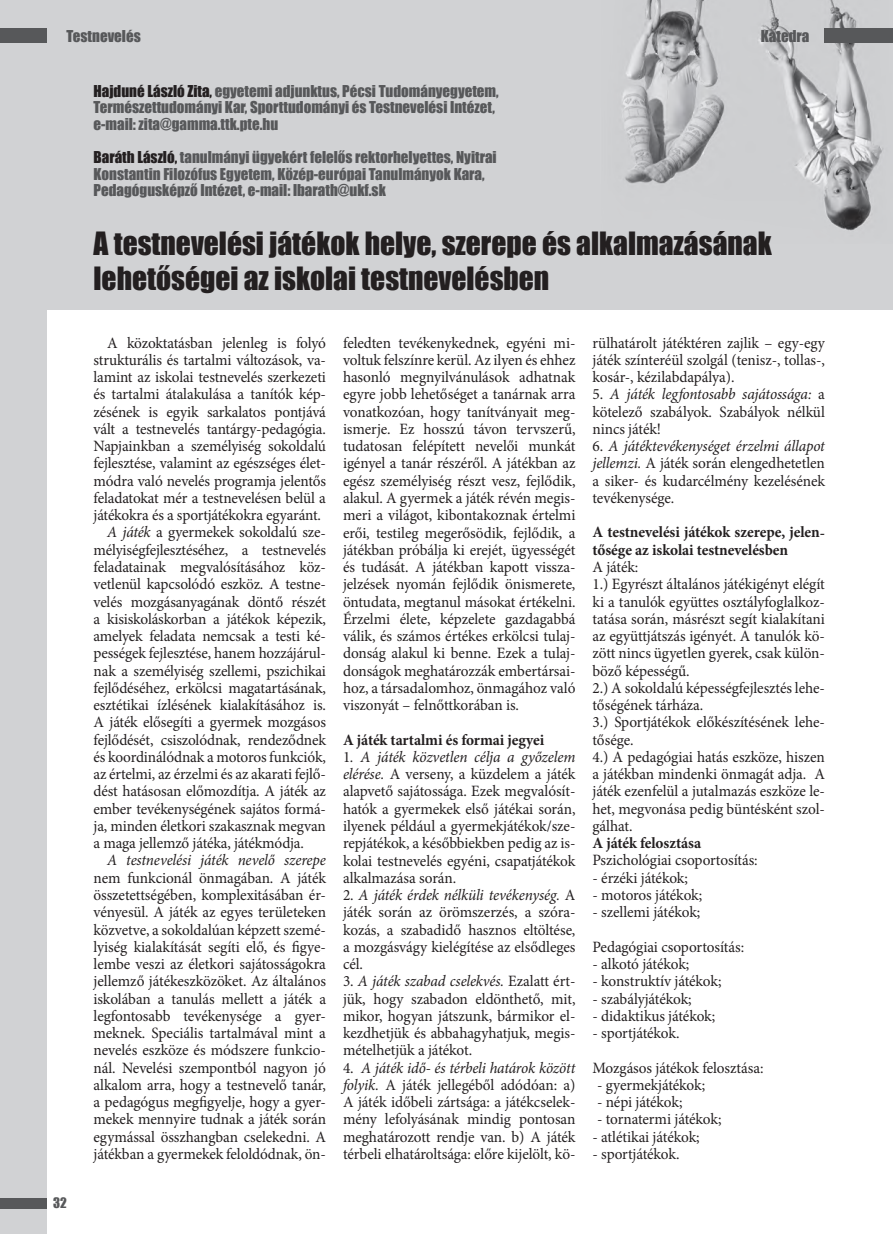
<style>
.page{position:relative;width:893px;height:1234px;background:#fff}
.page>*{position:absolute;margin:0;border:0;box-sizing:border-box;transform-origin:0 0}
.t1{font:29.4px/35.4px "Impact";color:#231f20}
.t2{font:15.75px/17.2px "Minion Pro";letter-spacing:-.01em;color:#231f20;text-align:justify}
.t3{font:700 15.75px/17.2px "Minion Pro";letter-spacing:-.005em;color:#231f20}
.t4{font:italic 15.75px "Minion Pro";letter-spacing:-.015em;color:#231f20}
.t5{font:15px/16.5px "Impact";color:#57585a}
.t6{font:13.35px "Impact";color:#57585a}
.s1{color:#231f20}
.s2{font-style:italic}
</style>
<div class="page">
<div style="left:0;top:0;width:893px;height:309px;background:#d1d2d4"></div>
<img style="left:622px;top:0;width:262px;height:231px">
<div style="left:0;top:290px;width:46px;height:943px;background:#d1d2d4"></div>
<div style="left:825px;top:28px;width:68px;height:15px;background:#57585a"></div>
<div style="left:0;top:28px;width:46px;height:15px;background:#57585a"></div>
<div style="left:0;top:1197px;width:46px;height:11px;background:#57585a"></div>
<p class="t5" style="left:67px;top:28px;width:76px">Testnevelés</p>
<p class="t5" style="left:761px;top:28px;width:50px">Katedra</p>
<p class="t5" style="left:94px;top:82px;width:407px"><span class="s1">Hajduné László Zita,</span> egyetemi adjunktus, Pécsi Tudományegyetem,<br>Természettudományi Kar, Sporttudományi és Testnevelési Intézet, e-mail: zita@gamma.ttk.pte.hu</p>
<p class="t5" style="left:94px;top:148px;width:405px"><span class="s1">Baráth László,</span> tanulmányi ügyekért felelős rektorhelyettes, Nyitrai<br>Konstantin Filozófus Egyetem, Közép-európai Tanulmányok Kara,<br>Pedagógusképző Intézet, e-mail: lbarath@ukf.sk</p>
<h1 class="t1" style="left:94px;top:225px;width:680px">A testnevelési játékok helye, szerepe és alkalmazásának lehetőségei az iskolai testnevelésben</h1>
<p class="t6" style="left:53px;top:1192px;width:15px">32</p>
<p class="t2" style="left:107px;top:334px;width:220px">A közoktatásban jelenleg is folyó</p>
<p class="t2" style="left:94px;top:351px;width:234px">strukturális és tartalmi változások, va-</p>
<p class="t2" style="left:94px;top:368px;width:234px">lamint az iskolai testnevelés szerkezeti</p>
<p class="t2" style="left:94px;top:386px;width:234px">és tartalmi átalakulása a tanítók kép-</p>
<p class="t2" style="left:94px;top:403px;width:234px">zésének is egyik sarkalatos pontjává</p>
<p class="t2" style="left:94px;top:420px;width:234px">vált a testnevelés tantárgy-pedagógia.</p>
<p class="t2" style="left:94px;top:437px;width:234px">Napjainkban a személyiség sokoldalú</p>
<p class="t2" style="left:94px;top:455px;width:234px">fejlesztése, valamint az egészséges élet-</p>
<p class="t2" style="left:94px;top:472px;width:234px">módra való nevelés programja jelentős</p>
<p class="t2" style="left:94px;top:489px;width:234px">feladatokat mér a testnevelésen belül a</p>
<p class="t2" style="left:94px;top:506px;width:229px">játékokra és a sportjátékokra egyaránt.</p>
<p class="t2" style="left:107px;top:524px;width:220px"><span class="s2">A játék</span> a gyermekek sokoldalú sze-</p>
<p class="t2" style="left:94px;top:541px;width:234px">mélyiségfejlesztéséhez, a testnevelés</p>
<p class="t2" style="left:94px;top:558px;width:234px">feladatainak megvalósításához köz-</p>
<p class="t2" style="left:94px;top:575px;width:234px">vetlenül kapcsolódó eszköz. A testne-</p>
<p class="t2" style="left:94px;top:593px;width:234px">velés mozgásanyagának döntő részét</p>
<p class="t2" style="left:94px;top:610px;width:234px">a kisiskoláskorban a játékok képezik,</p>
<p class="t2" style="left:94px;top:627px;width:234px">amelyek feladata nemcsak a testi ké-</p>
<p class="t2" style="left:94px;top:644px;width:234px">pességek fejlesztése, hanem hozzájárul-</p>
<p class="t2" style="left:94px;top:662px;width:234px">nak a személyiség szellemi, pszichikai</p>
<p class="t2" style="left:94px;top:679px;width:234px">fejlődéséhez, erkölcsi magatartásának,</p>
<p class="t2" style="left:94px;top:696px;width:234px">esztétikai ízlésének kialakításához is.</p>
<p class="t2" style="left:94px;top:713px;width:234px">A játék elősegíti a gyermek mozgásos</p>
<p class="t2" style="left:94px;top:731px;width:234px">fejlődését, csiszolódnak, rendeződnek</p>
<p class="t2" style="left:94px;top:748px;width:234px">és koordinálódnak a motoros funkciók,</p>
<p class="t2" style="left:94px;top:765px;width:234px">az értelmi, az érzelmi és az akarati fejlő-</p>
<p class="t2" style="left:94px;top:782px;width:234px">dést hatásosan előmozdítja. A játék az</p>
<p class="t2" style="left:94px;top:800px;width:234px">ember tevékenységének sajátos formá-</p>
<p class="t2" style="left:94px;top:817px;width:234px">ja, minden életkori szakasznak megvan</p>
<p class="t2" style="left:94px;top:834px;width:212px">a maga jellemző játéka, játékmódja.</p>
<p class="t4" style="left:107px;top:849px;width:220px">A testnevelési játék nevelő szerepe</p>
<p class="t2" style="left:94px;top:869px;width:234px">nem funkcionál önmagában. A játék összetettségében, komplexitásában ér&shy;vényesül. A játék az egyes területeken közvetve, a sokoldalúan képzett szemé&shy;lyiség kialakítását segíti elő, és figye&shy;lembe veszi az életkori sajátosságokra jellemző játékeszközöket. Az általános iskolában a tanulás mellett a játék a legfontosabb tevékenysége a gyer&shy;meknek. Speciális tartalmával mint a nevelés eszköze és módszere funkcio&shy;nál. Nevelési szempontból nagyon jó alkalom arra, hogy a testnevelő tanár, a pedagógus megfigyelje, hogy a gyer&shy;mekek mennyire tudnak a játék során egymással összhangban cselekedni. A játékban a gyermekek feloldódnak, ön-</p>
<p class="t2" style="left:343px;top:334px;width:234px">feledten tevékenykednek, egyéni mi&shy;voltuk felszínre kerül. Az ilyen és ehhez hasonló megnyilvánulások adhatnak egyre jobb lehetőséget a tanárnak arra vonatkozóan, hogy tanítványait meg&shy;ismerje. Ez hosszú távon tervszerű, tudatosan felépített nevelői munkát igényel a tanár részéről. A játékban az egész személyiség részt vesz, fejlődik, alakul. A gyermek a játék révén megis&shy;meri a világot, kibontakoznak értelmi erői, testileg megerősödik, fejlődik, a játékban próbálja ki erejét, ügyességét és tudását. A játékban kapott vissza&shy;jelzések nyomán fejlődik önismerete, öntudata, megtanul másokat értékelni.<br>Érzelmi élete, képzelete gazdagabbá válik, és számos értékes erkölcsi tulaj&shy;donság alakul ki benne. Ezek a tulaj&shy;donságok meghatározzák embertársai&shy;hoz, a társadalomhoz, önmagához való viszonyát – felnőttkorában is.</p>
<p class="t3" style="left:343px;top:730px;width:203px">A játék tartalmi és formai jegyei</p>
<p class="t2" style="left:343px;top:748px;width:234px">1<span class="s2">. A játék közvetlen célja a győzelem elérése.</span> A verseny, a küzdelem a játék alapvető sajátossága. Ezek megvalósít&shy;hatók a gyermekek első játékai során, ilyenek például a gyermekjátékok/sze&shy;repjátékok, a későbbiekben pedig az is&shy;kolai testnevelés egyéni, csapatjátékok alkalmazása során.</p>
<p class="t2" style="left:343px;top:886px;width:234px">2. <span class="s2">A játék érdek nélküli tevékenység.</span> A játék során az örömszerzés, a szóra&shy;kozás, a szabadidő hasznos eltöltése, a mozgásvágy kielégítése az elsődleges cél.</p>
<p class="t2" style="left:343px;top:972px;width:234px">3. <span class="s2">A játék szabad cselekvés.</span> Ezalatt ért&shy;jük, hogy szabadon eldönthető, mit, mikor, hogyan játszunk, bármikor el&shy;kezdhetjük és abbahagyhatjuk, megis&shy;mételhetjük a játékot.</p>
<p class="t2" style="left:343px;top:1058px;width:234px">4. <span class="s2">A játék idő- és térbeli határok között folyik.</span> A játék jellegéből adódóan: a)<br>A játék időbeli zártsága: a játékcselek&shy;mény lefolyásának mindig pontosan meghatározott rendje van. b) A játék térbeli elhatároltsága: előre kijelölt, kö-</p>
<p class="t2" style="left:592px;top:334px;width:234px">rülhatárolt játéktéren zajlik – egy-egy játék színteréül szolgál (tenisz-, tollas-, kosár-, kézilabdapálya).</p>
<p class="t2" style="left:592px;top:386px;width:234px">5. <span class="s2">A játék legfontosabb sajátossága:</span> a kötelező szabályok. Szabályok nélkül nincs játék!</p>
<p class="t2" style="left:592px;top:437px;width:234px">6. <span class="s2">A játéktevékenységet érzelmi állapot jellemzi.</span> A játék során elengedhetetlen a siker- és kudarcélmény kezelésének tevékenysége.</p>
<p class="t3" style="left:592px;top:523px;width:234px">A testnevelési játékok szerepe, jelen&shy;tősége az iskolai testnevelésben</p>
<p class="t2" style="left:592px;top:558px;width:234px;text-align:left">A játék:<br>1.) Egyrészt általános játékigényt elégít ki a tanulók együttes osztályfoglalkoz&shy;tatása során, másrészt segít kialakítani az együttjátszás igényét. A tanulók kö&shy;zött nincs ügyetlen gyerek, csak külön&shy;böző képességű.<br>2.) A sokoldalú képességfejlesztés lehe&shy;tőségének tárháza.<br>3.) Sportjátékok előkészítésének lehe&shy;tősége.<br>4.) A pedagógiai hatás eszköze, hiszen a játékban mindenki önmagát adja. A játék ezenfelül a jutalmazás eszköze le&shy;het, megvonása pedig büntésként szol&shy;gálhat.</p>
<p class="t3" style="left:592px;top:834px;width:110px">A játék felosztása</p>
<p class="t2" style="left:592px;top:851px;width:167px">Pszichológiai csoportosítás:</p>
<p class="t2" style="left:592px;top:869px;width:97px">- érzéki játékok;</p>
<p class="t2" style="left:592px;top:886px;width:111px">- motoros játékok;</p>
<p class="t2" style="left:592px;top:894px;width:153px;line-height:34.5px">- szellemi játékok;<br>Pedagógiai csoportosítás:</p>
<p class="t2" style="left:592px;top:955px;width:98px">- alkotó játékok;</p>
<p class="t2" style="left:592px;top:972px;width:131px">- konstruktív játékok;</p>
<p class="t2" style="left:592px;top:989px;width:101px">- szabályjátékok;</p>
<p class="t2" style="left:592px;top:1006px;width:124px">- didaktikus játékok;</p>
<p class="t2" style="left:592px;top:1015px;width:173px;line-height:34.5px">- sportjátékok.<br>Mozgásos játékok felosztása:</p>
<p class="t2" style="left:597px;top:1075px;width:110px">- gyermekjátékok;</p>
<p class="t2" style="left:597px;top:1093px;width:87px">- népi játékok;</p>
<p class="t2" style="left:597px;top:1110px;width:126px">- tornatermi játékok;</p>
<p class="t2" style="left:592px;top:1127px;width:109px">- atlétikai játékok;</p>
<p class="t2" style="left:592px;top:1144px;width:89px">- sportjátékok.</p>
</div>
